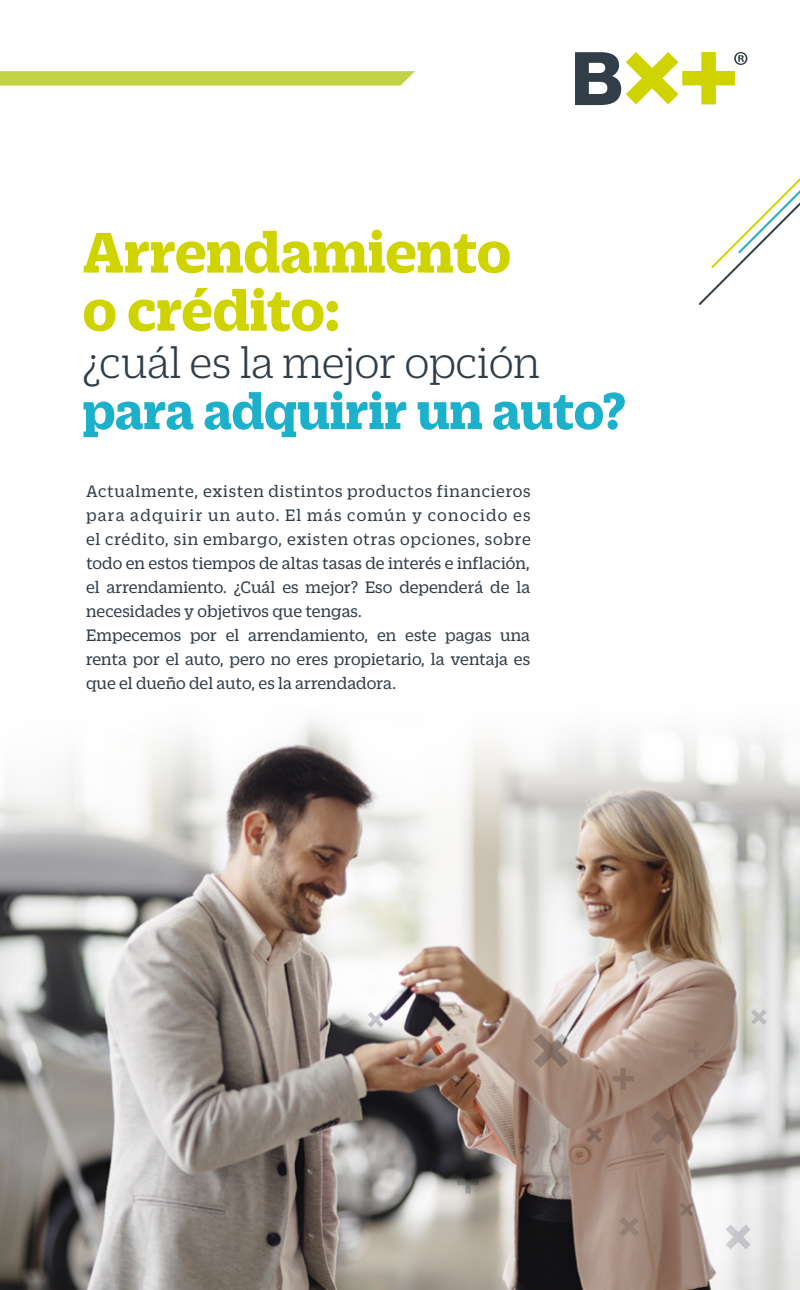
<style>
.page{position:relative;width:800px;height:1290px;background:#fff}
.page>*{position:absolute;margin:0;border:0;box-sizing:border-box;transform-origin:0 0}
.t1{font:700 62.1px/58.1px "Duplicate Slab";color:#cfd400}
.t2{font:700 55px "Duplicate Slab";letter-spacing:-.005em;color:#1cb0ca}
.t3{font:300 47.2px "Duplicate Slab";color:#313e48}
.t4{font:18px/24px "Duplicate Slab";color:#313e48}
</style>
<div class="page">
<img style="left:0;top:56px;width:800px;height:1234px">
<svg style="left:697px;top:141px;width:103px;height:166px"></svg>
<svg style="left:0;top:71px;width:415px;height:15px;background:#c4d44e"></svg>
<svg style="left:575px;top:52px;width:172px;height:53px"></svg>
<svg style="left:534px;top:1034px;width:34px;height:34px"></svg>
<svg style="left:651px;top:1110px;width:34px;height:35px"></svg>
<svg style="left:412px;top:1060px;width:35px;height:34px"></svg>
<svg style="left:519px;top:1145px;width:10px;height:10px"></svg>
<svg style="left:726px;top:1224px;width:25px;height:25px"></svg>
<svg style="left:620px;top:1217px;width:19px;height:19px"></svg>
<svg style="left:751px;top:1009px;width:16px;height:16px"></svg>
<svg style="left:586px;top:1127px;width:16px;height:16px"></svg>
<svg style="left:368px;top:1012px;width:16px;height:15px"></svg>
<svg style="left:680px;top:1203px;width:14px;height:13px"></svg>
<svg style="left:457px;top:1172px;width:22px;height:22px"></svg>
<svg style="left:612px;top:1068px;width:22px;height:22px"></svg>
<svg style="left:548px;top:1203px;width:18px;height:17px"></svg>
<svg style="left:688px;top:1042px;width:17px;height:18px"></svg>
<svg style="left:489px;top:1082px;width:11px;height:11px"></svg>
<h1 class="t1" style="left:83px;top:218px;width:430px">Arrendamiento o crédito:</h1>
<h3 class="t3" style="left:83px;top:334px;width:459px">¿cuál es la mejor opción</h3>
<h2 class="t2" style="left:83px;top:374px;width:545px">para adquirir un auto?</h2>
<p class="t4" style="left:86px;top:478px;width:446px">Actualmente, existen distintos productos financieros para adquirir un auto. El más común y conocido es el crédito, sin embargo, existen otras opciones, sobre todo en estos tiempos de altas tasas de interés e inflación, el arrendamiento. ¿Cuál es mejor? Eso dependerá de la necesidades y objetivos que tengas.<br>Empecemos por el arrendamiento, en este pagas una renta por el auto, pero no eres propietario, la ventaja es que el dueño del auto, es la arrendadora.</p>
</div>
